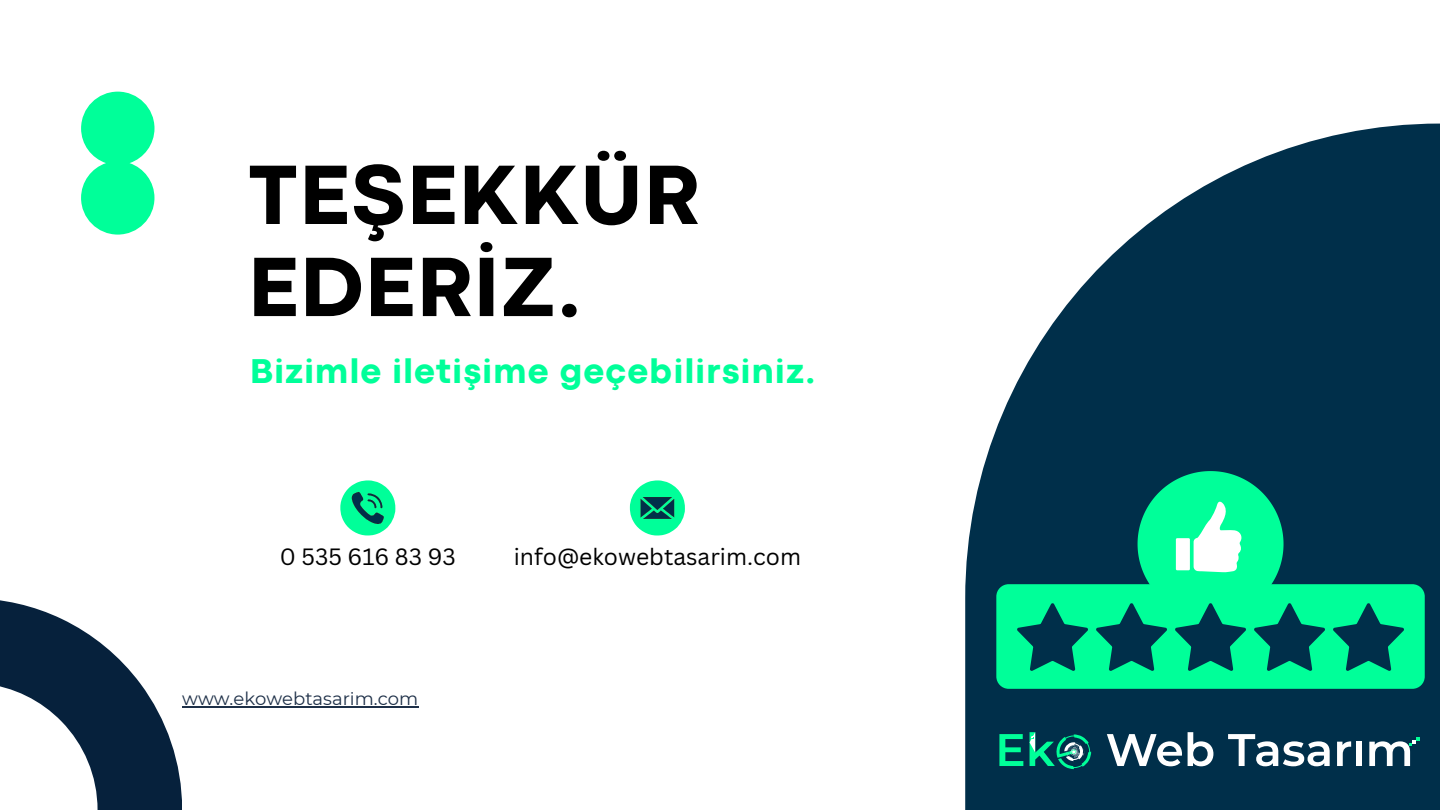
<style>
.page{position:relative;width:1440px;height:810px;background:#fff}
.page>*{position:absolute;margin:0;border:0;box-sizing:border-box;transform-origin:0 0}
.t1{font:800 87.8px "Codec Pro";letter-spacing:.02em;color:#000}
.t2{font:800 35.9px "Codec Pro";letter-spacing:.035em;color:#0f9}
.t3{font:22.9px "Canva Sans";color:#000}
.t4{font:18px "Montserrat";color:#1e3048}
</style>
<div class="page">
<svg style="left:965px;top:124px;width:475px;height:686px;fill:#002f4a"></svg>
<svg style="left:0;top:600px;width:182px;height:210px"></svg>
<svg style="left:81px;top:92px;width:73px;height:143px"></svg>
<svg style="left:340px;top:480px;width:55px;height:55px"></svg>
<svg style="left:630px;top:480px;width:55px;height:55px"></svg>
<svg style="left:999px;top:734px;width:24px;height:32px"></svg>
<svg style="left:1107px;top:734px;width:75px;height:32px"></svg>
<svg style="left:1188px;top:732px;width:25px;height:34px"></svg>
<svg style="left:1228px;top:734px;width:102px;height:32px"></svg>
<svg style="left:1337px;top:741px;width:14px;height:25px"></svg>
<div style="left:1356px;top:742px;width:6px;height:24px;background:#fff"></div>
<svg style="left:1369px;top:738px;width:50px;height:28px"></svg>
<svg style="left:1030px;top:732px;width:61px;height:37px;background:#17796f"></svg>
<svg style="left:996px;top:471px;width:429px;height:218px;background:#079774"></svg>
<hr style="left:182px;top:706px;width:236px;height:2px;background:#1e3048">
<p class="t1" style="left:248px;top:164px;width:452px">TEŞEKKÜR</p>
<p class="t1" style="left:248px;top:256px;width:335px">EDERİZ.</p>
<p class="t2" style="left:250px;top:359px;width:567px">Bizimle iletişime geçebilirsiniz.</p>
<p class="t3" style="left:280px;top:540px;width:177px">0 535 616 83 93</p>
<p class="t3" style="left:514px;top:540px;width:289px">info@ekowebtasarim.com</p>
<p class="t4" style="left:182px;top:688px;width:237px">www.ekowebtasari m.com</p>
</div>
